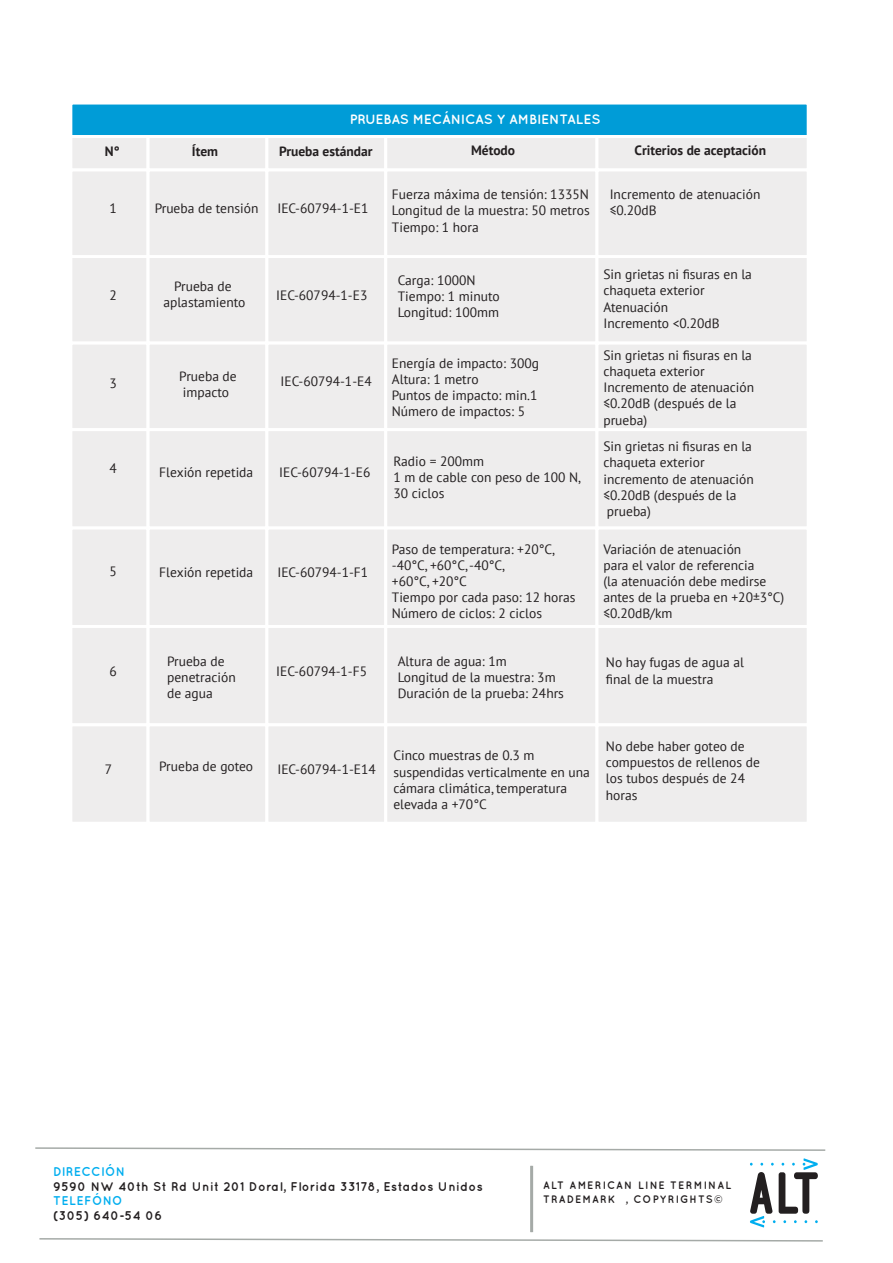
<style>
.page{position:relative;width:893px;height:1263px;background:#fff}
.page>*{position:absolute;margin:0;border:0;box-sizing:border-box;transform-origin:0 0}
.t1{font:13.5px/16.2px "PT Sans";color:#231f20}
.t2{font:700 13.5px "PT Sans";color:#231f20}
.t3{font:700 13.5px "Quicksand";color:#fff}
.t4{font:700 12.6px "Quicksand";letter-spacing:.04em;color:#231f20;scale:.96 1}
.t5{font:700 12.6px "Quicksand";letter-spacing:.04em;color:#00aeef;scale:.96 1}
.t6{font:700 10.8px/14.4px "Quicksand";letter-spacing:.125em;color:#231f20;scale:.96 1}
</style>
<div class="page">
<svg style="left:35px;top:1147px;width:791px;height:4px"></svg>
<svg style="left:39px;top:1238px;width:784px;height:4px"></svg>
<hr style="left:530px;top:1166px;width:3px;height:66px;background:#a5aaa7">
<svg style="left:750px;top:1158px;width:68px;height:69px"></svg>
<div style="left:69px;top:135px;width:81px;height:36px;background:#eeeded;border:3px solid #fff"></div>
<div style="left:147px;top:135px;width:121px;height:36px;background:#eeeded;border:3px solid #fff"></div>
<div style="left:265px;top:135px;width:122px;height:36px;background:#eeeded;border:3px solid #fff"></div>
<div style="left:384px;top:135px;width:214px;height:36px;background:#eeeded;border:3px solid #fff"></div>
<div style="left:69px;top:168px;width:81px;height:90px;background:#eeeded;border:3px solid #fff"></div>
<div style="left:147px;top:168px;width:121px;height:90px;background:#eeeded;border:3px solid #fff"></div>
<div style="left:265px;top:168px;width:122px;height:90px;background:#eeeded;border:3px solid #fff"></div>
<div style="left:384px;top:168px;width:214px;height:90px;background:#eeeded;border:3px solid #fff"></div>
<div style="left:595px;top:135px;width:215px;height:36px;background:#eeeded;border:3px solid #fff"></div>
<div style="left:595px;top:168px;width:215px;height:90px;background:#eeeded;border:3px solid #fff"></div>
<div style="left:69px;top:255px;width:81px;height:90px;background:#eeeded;border:3px solid #fff"></div>
<div style="left:147px;top:255px;width:121px;height:90px;background:#eeeded;border:3px solid #fff"></div>
<div style="left:265px;top:255px;width:122px;height:90px;background:#eeeded;border:3px solid #fff"></div>
<div style="left:384px;top:255px;width:214px;height:90px;background:#eeeded;border:3px solid #fff"></div>
<div style="left:595px;top:255px;width:215px;height:90px;background:#eeeded;border:3px solid #fff"></div>
<div style="left:69px;top:342px;width:81px;height:89px;background:#eeeded;border:3px solid #fff"></div>
<div style="left:147px;top:342px;width:121px;height:89px;background:#eeeded;border:3px solid #fff"></div>
<div style="left:265px;top:342px;width:122px;height:89px;background:#eeeded;border:3px solid #fff"></div>
<div style="left:384px;top:342px;width:214px;height:89px;background:#eeeded;border:3px solid #fff"></div>
<div style="left:595px;top:342px;width:215px;height:89px;background:#eeeded;border:3px solid #fff"></div>
<div style="left:69px;top:428px;width:81px;height:101px;background:#eeeded;border:3px solid #fff"></div>
<div style="left:147px;top:428px;width:121px;height:101px;background:#eeeded;border:3px solid #fff"></div>
<div style="left:265px;top:428px;width:122px;height:101px;background:#eeeded;border:3px solid #fff"></div>
<div style="left:384px;top:428px;width:214px;height:101px;background:#eeeded;border:3px solid #fff"></div>
<div style="left:595px;top:428px;width:215px;height:101px;background:#eeeded;border:3px solid #fff"></div>
<div style="left:69px;top:526px;width:81px;height:102px;background:#eeeded;border:3px solid #fff"></div>
<div style="left:147px;top:526px;width:121px;height:102px;background:#eeeded;border:3px solid #fff"></div>
<div style="left:265px;top:526px;width:122px;height:102px;background:#eeeded;border:3px solid #fff"></div>
<div style="left:384px;top:526px;width:214px;height:102px;background:#eeeded;border:3px solid #fff"></div>
<div style="left:595px;top:526px;width:215px;height:102px;background:#eeeded;border:3px solid #fff"></div>
<div style="left:69px;top:625px;width:81px;height:101px;background:#eeeded;border:3px solid #fff"></div>
<div style="left:147px;top:625px;width:121px;height:101px;background:#eeeded;border:3px solid #fff"></div>
<div style="left:265px;top:625px;width:122px;height:101px;background:#eeeded;border:3px solid #fff"></div>
<div style="left:384px;top:625px;width:214px;height:101px;background:#eeeded;border:3px solid #fff"></div>
<div style="left:595px;top:625px;width:215px;height:101px;background:#eeeded;border:3px solid #fff"></div>
<div style="left:69px;top:723px;width:81px;height:102px;background:#eeeded;border:3px solid #fff"></div>
<div style="left:147px;top:723px;width:121px;height:102px;background:#eeeded;border:3px solid #fff"></div>
<div style="left:265px;top:723px;width:122px;height:102px;background:#eeeded;border:3px solid #fff"></div>
<div style="left:384px;top:723px;width:214px;height:102px;background:#eeeded;border:3px solid #fff"></div>
<div style="left:595px;top:723px;width:215px;height:102px;background:#eeeded;border:3px solid #fff"></div>
<div style="left:69px;top:102px;width:741px;height:36px;background:#009cd7;border:3px solid #fff"></div>
<p class="t3" style="left:350px;top:111px;width:252px">PRUEBAS MECÁNICAS Y AMBIENTALES</p>
<p class="t2" style="left:105px;top:143px;width:16px">N°</p>
<p class="t2" style="left:192px;top:143px;width:28px">Ítem</p>
<p class="t2" style="left:279px;top:143px;width:95px">Prueba estándar</p>
<p class="t2" style="left:471px;top:141px;width:46px">Método</p>
<p class="t2" style="left:635px;top:141px;width:133px">Criterios de aceptación</p>
<p class="t1" style="left:392px;top:186px;width:199px;text-align:justify">Fuerza máxima de tensión: 1335N Longitud de la muestra: 50 metros Tiempo: 1 hora</p>
<p class="t1" style="left:610px;top:186px;width:152px">Incremento de atenuación</p>
<p class="t1" style="left:155px;top:200px;width:105px">Prueba de tensión</p>
<p class="t1" style="left:277px;top:200px;width:93px">IEC-60794-1-E1</p>
<p class="t1" style="left:109px;top:200px;width:9px">1</p>
<p class="t1" style="left:610px;top:202px;width:48px">≤0.20dB</p>
<p class="t1" style="left:109px;top:287px;width:9px">2</p>
<p class="t1" style="left:163px;top:278px;width:84px;text-align:center">Prueba de aplastamiento</p>
<p class="t1" style="left:398px;top:272px;width:103px">Carga: 1000N<br>Tiempo: 1 minuto<br>Longitud: 100mm</p>
<p class="t1" style="left:603px;top:266px;width:150px">Sin grietas ni fisuras en la chaqueta exterior<br>Atenuación<br>Incremento &lt;0.20dB</p>
<p class="t1" style="left:276px;top:287px;width:93px">IEC-60794-1-E3</p>
<p class="t1" style="left:109px;top:375px;width:9px">3</p>
<p class="t1" style="left:179px;top:368px;width:59px">Prueba de impacto</p>
<p class="t1" style="left:281px;top:373px;width:93px">IEC-60794-1-E4</p>
<p class="t1" style="left:392px;top:355px;width:149px">Energía de impacto: 300g<br>Altura: 1 metro<br>Puntos de impacto: min.1<br>Número de impactos: 5</p>
<p class="t1" style="left:603px;top:347px;width:152px">Sin grietas ni fisuras en la chaqueta exterior<br>Incremento de atenuación ≤0.20dB (después de la prueba)</p>
<p class="t1" style="left:109px;top:460px;width:9px">4</p>
<p class="t1" style="left:159px;top:464px;width:96px">Flexión repetida</p>
<p class="t1" style="left:279px;top:464px;width:93px">IEC-60794-1-E6</p>
<p class="t1" style="left:393px;top:452px;width:189px">Radio = 200mm<br>1 m de cable con peso de 100 N,<br>30 ciclos</p>
<p class="t1" style="left:603px;top:438px;width:152px">Sin grietas ni fisuras en la chaqueta exterior incremento de atenuación ≤0.20dB (después de la prueba)</p>
<p class="t1" style="left:109px;top:563px;width:9px">5</p>
<p class="t1" style="left:109px;top:662px;width:9px">6</p>
<p class="t1" style="left:159px;top:564px;width:96px">Flexión repetida</p>
<p class="t1" style="left:167px;top:653px;width:70px">Prueba de penetración de agua</p>
<p class="t1" style="left:277px;top:564px;width:92px">IEC-60794-1-F1</p>
<p class="t1" style="left:276px;top:662px;width:92px">IEC-60794-1-F5</p>
<p class="t1" style="left:392px;top:540px;width:185px">Paso de temperatura: +20°C, -40°C, +60°C, -40°C,<br>+60°C, +20°C<br>Tiempo por cada paso: 12 horas<br>Número de ciclos: 2 ciclos</p>
<p class="t1" style="left:603px;top:540px;width:183px">Variación de atenuación<br>para el valor de referencia<br>(la atenuación debe medirse antes de la prueba en +20±3°C) ≤0.20dB/km</p>
<p class="t1" style="left:398px;top:653px;width:168px">Altura de agua: 1m<br>Longitud de la muestra: 3m<br>Duración de la prueba: 24hrs</p>
<p class="t1" style="left:606px;top:654px;width:140px">No hay fugas de agua al final de la muestra</p>
<p class="t1" style="left:105px;top:761px;width:9px">7</p>
<p class="t1" style="left:159px;top:758px;width:95px">Prueba de goteo</p>
<p class="t1" style="left:277px;top:761px;width:100px">IEC-60794-1-E14</p>
<p class="t1" style="left:393px;top:747px;width:198px">Cinco muestras de 0.3 m suspendidas verticalmente en una cámara climática, temperatura elevada a +70°C</p>
<p class="t1" style="left:606px;top:738px;width:155px">No debe haber goteo de compuestos de rellenos de los tubos después de 24 horas</p>
<p class="t5" style="left:53px;top:1164px;width:77px">DIRECCIÓN</p>
<p class="t4" style="left:53px;top:1179px;width:449px">9590 NW 40th St Rd Unit 201 Doral, Florida 33178, Estados Unidos</p>
<p class="t5" style="left:53px;top:1193px;width:74px">TELEFÓNO</p>
<p class="t4" style="left:53px;top:1208px;width:115px">(305) 640-54 06</p>
<p class="t6" style="left:543px;top:1178px;width:198px">ALT AMERICAN LINE TERMINAL<br>TRADEMARK , COPYRIGHTS©</p>
</div>
